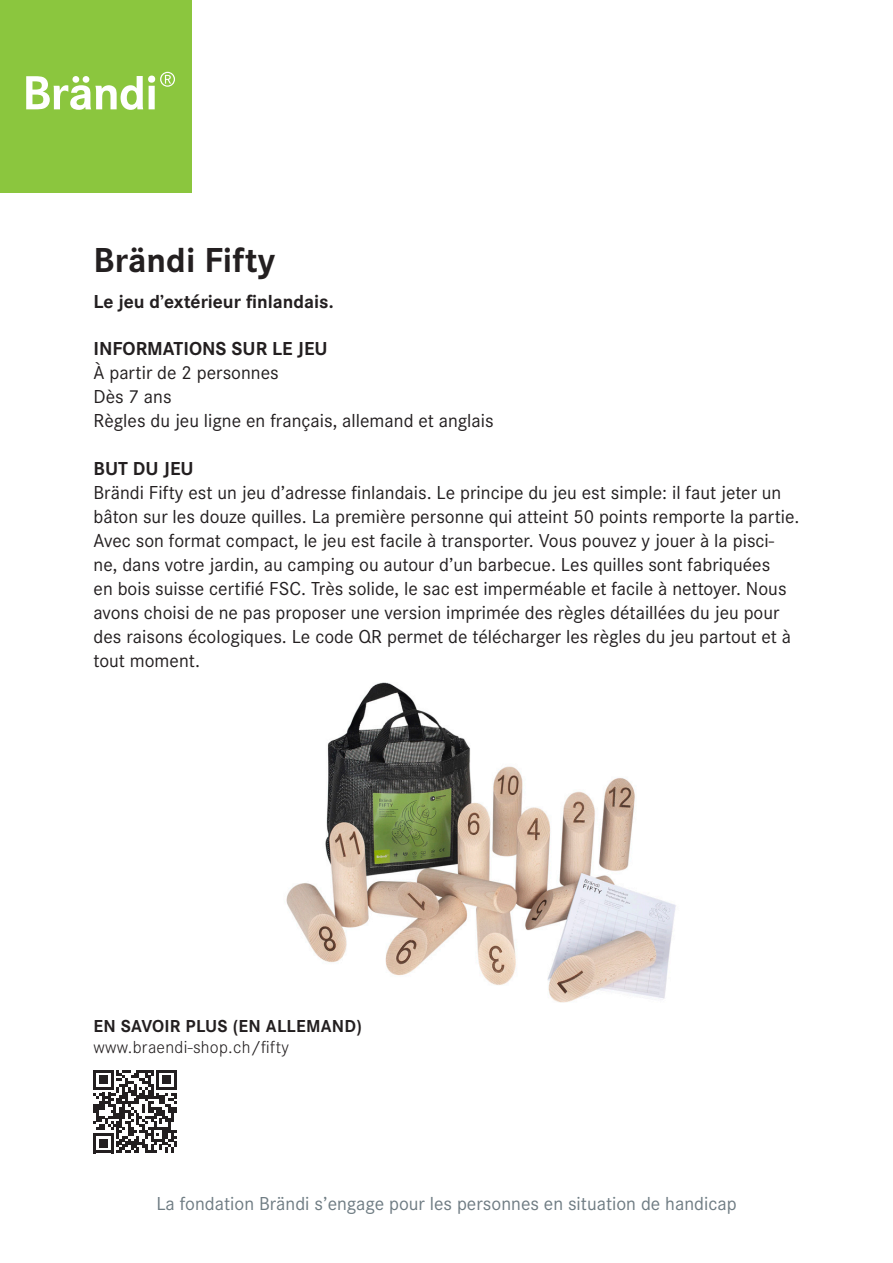
<style>
.page{position:relative;width:893px;height:1263px;background:#fff}
.page>*{position:absolute;margin:0;border:0;box-sizing:border-box;transform-origin:0 0}
.t1{font:700 36px "Corporate S";color:#231f20}
.t2{font:19.5px/24px "Corporate S";color:#231f20}
.t3{font:19.5px "Corporate S";color:#6f7c83}
.t4{font:700 19.5px "Corporate S";color:#231f20}
.t5{font:300 18px "Corporate S";letter-spacing:.015em;color:#231f20}
.t6{font:700 18px "Corporate S";letter-spacing:.015em;color:#231f20}
</style>
<div class="page">
<div style="left:0;top:0;width:191px;height:191px;background:#8bc63e"></div>
<svg style="left:26px;top:72px;width:149px;height:38px"></svg>
<img style="left:286px;top:682px;width:390px;height:321px">
<svg style="left:94px;top:1070px;width:83px;height:83px"></svg>
<h1 class="t1" style="left:94px;top:239px;width:183px">Brändi Fifty</h1>
<p class="t4" style="left:94px;top:290px;width:242px">Le jeu d’extérieur finlandais.</p>
<p class="t4" style="left:94px;top:337px;width:236px">INFORMATIONS SUR LE JEU</p>
<p class="t2" style="left:94px;top:361px;width:402px">À partir de 2 personnes<br>Dès 7 ans<br>Règles du jeu ligne en français, allemand et anglais</p>
<p class="t4" style="left:94px;top:457px;width:102px">BUT DU JEU</p>
<p class="t2" style="left:94px;top:481px;width:707px">Brändi Fifty est un jeu d’adresse finlandais. Le principe du jeu est simple: il faut jeter un bâton sur les douze quilles. La première personne qui atteint 50 points remporte la partie.<br>Avec son format compact, le jeu est facile à transporter. Vous pouvez y jouer à la pisci&shy;ne, dans votre jardin, au camping ou autour d’un barbecue. Les quilles sont fabriquées<br>en bois suisse certifié FSC. Très solide, le sac est imperméable et facile à nettoyer. Nous avons choisi de ne pas proposer une version imprimée des règles détaillées du jeu pour des raisons écologiques. Le code QR permet de télécharger les règles du jeu partout et à tout moment.</p>
<p class="t6" style="left:94px;top:1016px;width:270px">EN SAVOIR PLUS (EN ALLEMAND)</p>
<p class="t5" style="left:94px;top:1037px;width:197px">www.braendi-shop.ch/fifty</p>
<p class="t3" style="left:156px;top:1192px;width:582px">La fondation Brändi s’engage pour les personnes en situation de handicap</p>
</div>
